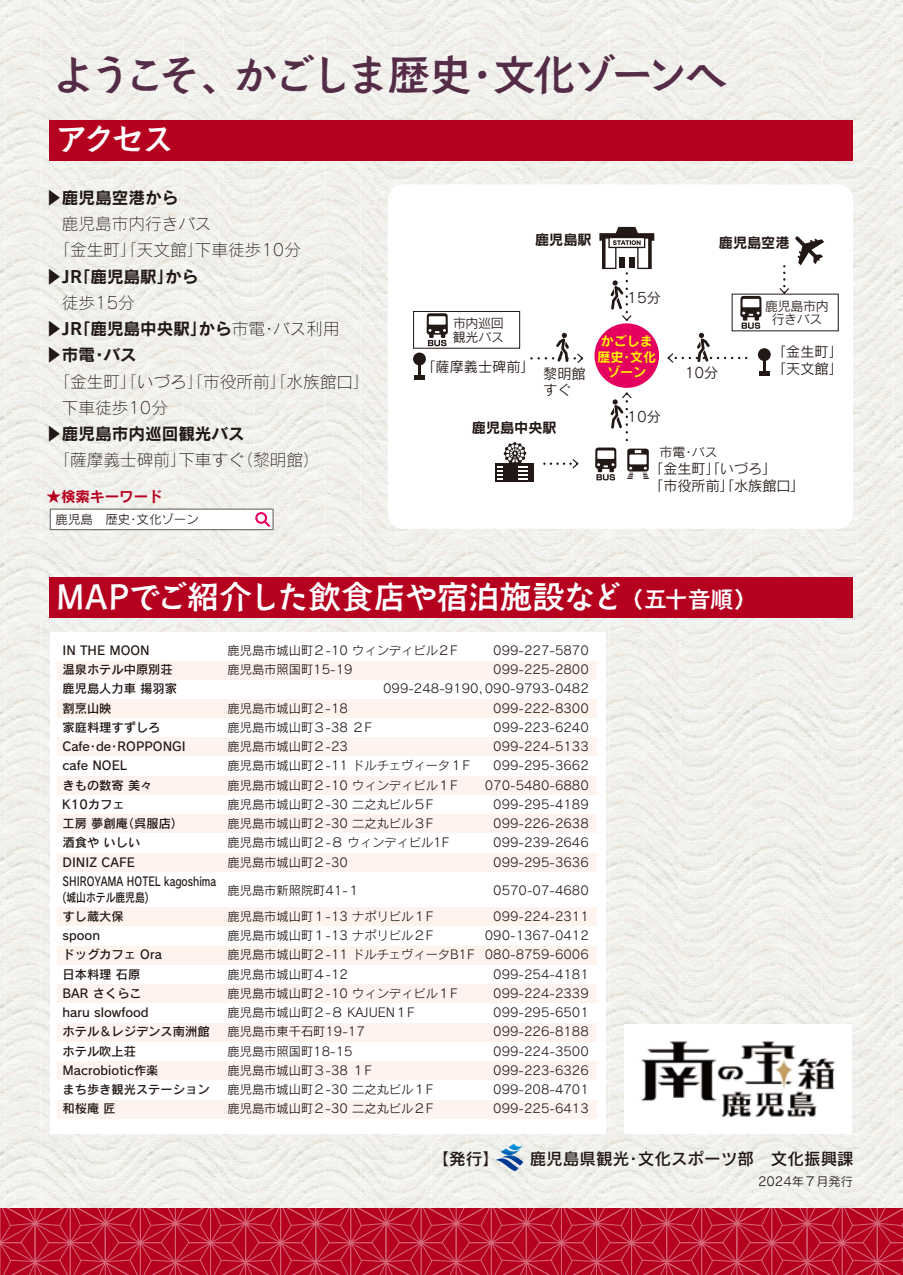
<style>
.page{position:relative;width:903px;height:1275px;background:#fff}
.page>*{position:absolute;margin:0;border:0;box-sizing:border-box;transform-origin:0 0}
.t1{font:42.35px "Aralet Std DB";letter-spacing:-.105em;color:#552c48}
.t2{font:31.85px "Aralet Std DB";letter-spacing:-.01em;color:#fff}
.t3{font:16.62px/26.2px "Rodin Pro L";color:#221815}
.t4{font:16.62px/26.2px "Rodin Pro B";color:#221815}
.t5{font:16.62px "Rodin Pro DB";color:#221815}
.t6{font:14.53px "Rodin Pro B";color:#b6001f}
.t7{font:14.17px/16.6px "Rodin Pro M";color:#221815}
.t8{font:14.17px "Rodin Pro B";color:#221815}
.t9{font:13.12px/15.4px "Rodin Pro B";color:#fff100;text-align:center}
.t10{font:12.95px "Rodin Pro M";letter-spacing:-.02em;color:#221815}
.t11{font:12.42px "Rodin Pro M";color:#221815}
.t12{font:12.25px/19.2px "Rodin Pro M";color:#221815}
.t13{font:12.25px/19.2px "Rodin Pro DB";color:#221815}
.t14{font:12.25px/19.2px "Rodin Pro DB";color:#221815;scale:.8 1}
.s1{font-family:"Rodin Pro L"}
.s2{font-size:22.75px}
</style>
<div class="page">
<svg style="left:0;top:1207px;width:903px;height:68px;fill:#b6001f"></svg>
<div style="left:0;top:0;width:903px;height:1207px;background:#f0f1ec"></div>
<div style="left:50px;top:632px;width:555px;height:501px;background:#fff"></div>
<div style="left:58px;top:661px;width:539px;height:19px;background:#fef3ed"></div>
<div style="left:58px;top:699px;width:539px;height:19px;background:#fef3ed"></div>
<div style="left:58px;top:737px;width:539px;height:19px;background:#fef3ed"></div>
<div style="left:58px;top:776px;width:539px;height:19px;background:#fef3ed"></div>
<div style="left:58px;top:815px;width:539px;height:18px;background:#fef3ed"></div>
<div style="left:58px;top:853px;width:539px;height:19px;background:#fef3ed"></div>
<div style="left:58px;top:907px;width:539px;height:19px;background:#fef3ed"></div>
<div style="left:58px;top:946px;width:539px;height:19px;background:#fef3ed"></div>
<div style="left:58px;top:984px;width:539px;height:19px;background:#fef3ed"></div>
<div style="left:58px;top:1023px;width:539px;height:19px;background:#fef3ed"></div>
<div style="left:58px;top:1061px;width:539px;height:19px;background:#fef3ed"></div>
<div style="left:58px;top:1100px;width:539px;height:19px;background:#fef3ed"></div>
<img style="left:624px;top:1024px;width:227px;height:110px">
<div style="left:388px;top:184px;width:465px;height:345px;background:#fff;border-radius:16px"></div>
<svg style="left:50px;top:509px;width:224px;height:21px"></svg>
<div style="left:594px;top:323px;width:65px;height:65px;background:#e50060;border-radius:50%"></div>
<svg style="left:795px;top:236px;width:29px;height:29px"></svg>
<svg style="left:779px;top:273px;width:10px;height:21px"></svg>
<div style="left:413px;top:353px;width:13px;height:12px;background:#221815;border-radius:50%"></div>
<hr style="left:418px;top:364px;width:3px;height:14px;background:#221815">
<div style="left:414px;top:375px;width:11px;height:5px;background:#221815"></div>
<div style="left:758px;top:348px;width:13px;height:13px;background:#221815;border-radius:50%"></div>
<div style="left:759px;top:371px;width:10px;height:5px;background:#221815"></div>
<svg style="left:740px;top:296px;width:21px;height:21px"></svg>
<div style="left:742px;top:299px;width:17px;height:8px;background:#fff"></div>
<svg style="left:667px;top:312px;width:98px;height:59px"></svg>
<div style="left:595px;top:448px;width:21px;height:21px;background:#221815;border-radius:3px"></div>
<div style="left:597px;top:450px;width:17px;height:9px;background:#fff"></div>
<svg style="left:596px;top:463px;width:19px;height:17px"></svg>
<div style="left:413px;top:311px;width:107px;height:37px;border:1px solid #221815"></div>
<div style="left:427px;top:313px;width:21px;height:22px;background:#221815;border-radius:3px"></div>
<div style="left:429px;top:316px;width:17px;height:9px;background:#fff"></div>
<svg style="left:428px;top:329px;width:18px;height:17px"></svg>
<svg style="left:627px;top:449px;width:22px;height:22px"></svg>
<div style="left:629px;top:455px;width:18px;height:9px;background:#fff"></div>
<svg style="left:635px;top:450px;width:6px;height:3px"></svg>
<svg style="left:627px;top:467px;width:6px;height:12px"></svg>
<svg style="left:643px;top:467px;width:6px;height:12px"></svg>
<svg style="left:610px;top:392px;width:21px;height:49px"></svg>
<svg style="left:610px;top:280px;width:21px;height:41px"></svg>
<svg style="left:551px;top:459px;width:27px;height:9px"></svg>
<div style="left:495px;top:464px;width:39px;height:18px;background:#221815"></div>
<svg style="left:497px;top:442px;width:31px;height:38px"></svg>
<svg style="left:599px;top:227px;width:55px;height:47px"></svg>
<div style="left:629px;top:257px;width:5px;height:11px;background:#221815"></div>
<div style="left:619px;top:257px;width:5px;height:11px;background:#221815"></div>
<svg style="left:538px;top:333px;width:45px;height:30px"></svg>
<div style="left:50px;top:120px;width:803px;height:40px;background:#b6001f"></div>
<div style="left:50px;top:578px;width:803px;height:40px;background:#b6001f"></div>
<svg style="left:496px;top:1144px;width:27px;height:27px"></svg>
<h1 class="t1" style="left:52px;top:46px;width:676px">ようこそ、かごしま歴史・文化ゾーンへ</h1>
<h2 class="t2" style="left:56px;top:117px;width:120px">アクセス</h2>
<h3 class="t4" style="left:45px;top:184px;width:134px">▶鹿児島空港から</h3>
<h3 class="t3" style="left:45px;top:210px;width:257px">　鹿児島市内行きバス<br>　｢金生町｣｢天文館｣下車徒歩10分</h3>
<h3 class="t4" style="left:45px;top:263px;width:155px">▶JR｢鹿児島駅｣から</h3>
<h3 class="t3" style="left:45px;top:289px;width:91px">　徒歩15分</h3>
<h3 class="t4" style="left:45px;top:315px;width:296px">▶JR｢鹿児島中央駅｣から<span class="s1">市電･バス利用</span>▶市電・バス</h3>
<h3 class="t3" style="left:45px;top:368px;width:317px">　｢金生町｣｢いづろ｣｢市役所前｣｢水族館口｣　下車徒歩10分</h3>
<h3 class="t4" style="left:45px;top:420px;width:201px">▶鹿児島市内巡回観光バス</h3>
<h3 class="t3" style="left:45px;top:447px;width:276px">　｢薩摩義士碑前｣下車すぐ（黎明館）</h3>
<p class="t6" style="left:47px;top:487px;width:118px">★検索キーワード</p>
<p class="t11" style="left:56px;top:511px;width:145px">鹿児島　歴史・文化ゾーン</p>
<p class="t8" style="left:535px;top:230px;width:58px">鹿児島駅</p>
<p class="t8" style="left:719px;top:233px;width:72px">鹿児島空港</p>
<p class="t7" style="left:627px;top:288px;width:35px">15分</p>
<p class="t10" style="left:765px;top:298px;width:65px">鹿児島市内</p>
<p class="t10" style="left:453px;top:315px;width:52px">市内巡回</p>
<p class="t10" style="left:772px;top:311px;width:52px">行きバス</p>
<p class="t10" style="left:453px;top:328px;width:53px">観光バス</p>
<p class="t7" style="left:429px;top:358px;width:100px">｢薩摩義士碑前｣</p>
<p class="t9" style="left:597px;top:333px;width:60px">かごしま歴史・文化ゾーン</p>
<p class="t7" style="left:779px;top:343px;width:58px">｢金生町｣</p>
<p class="t7" style="left:543px;top:365px;width:44px">黎明館</p>
<p class="t7" style="left:685px;top:364px;width:35px">10分</p>
<p class="t7" style="left:779px;top:360px;width:58px">｢天文館｣</p>
<p class="t7" style="left:543px;top:381px;width:30px">すぐ</p>
<p class="t7" style="left:627px;top:407px;width:35px">10分</p>
<p class="t8" style="left:472px;top:418px;width:86px">鹿児島中央駅</p>
<p class="t10" style="left:659px;top:444px;width:60px">市電・バス</p>
<p class="t7" style="left:656px;top:460px;width:143px">｢金生町｣｢いづろ｣<br>｢市役所前｣｢水族館口｣</p>
<h2 class="t2" style="left:56px;top:575px;width:702px">MAPでご紹介した飲食店や宿泊施設など<span class="s2">（五十音順）</span></h2>
<p class="t13" style="left:63px;top:640px;width:155px">IN THE MOON<br>温泉ホテル中原別荘<br>鹿児島人力車 揚羽家<br>割烹山映<br>家庭料理すずしろ<br>Cafe・de・ROPPONGI<br>cafe NOEL<br>きもの数寄 美々<br>K10カフェ<br>工房 夢創庵（呉服店）<br>酒食や いしい<br>DINIZ CAFE<br>SHIROYAMA HOTEL kagoshima</p>
<p class="t14" style="left:63px;top:887px;width:185px">(城山ホテル鹿児島)<br>すし蔵大保<br>spoon<br>ドッグカフェ Ora<br>日本料理 石原<br>BAR さくらこ<br>haru slowfood<br>ホテル＆レジデンス南洲館ホテル吹上荘<br>Macrobiotic作楽<br>まち歩き観光ステーション和桜庵 匠</p>
<p class="t12" style="left:227px;top:640px;width:232px">鹿児島市城山町２-10 ウィンディビル２F鹿児島市照国町15-19</p>
<p class="t12" style="left:227px;top:698px;width:244px">鹿児島市城山町２-18<br>鹿児島市城山町３-38 ２F<br>鹿児島市城山町２-23<br>鹿児島市城山町２-11 ドルチェヴィータ１F鹿児島市城山町２-10 ウィンディビル１F鹿児島市城山町２-30 二之丸ビル５F<br>鹿児島市城山町２-30 二之丸ビル３F<br>鹿児島市城山町２-８ ウィンディビル1F<br>鹿児島市城山町２-30</p>
<p class="t12" style="left:227px;top:876px;width:207px;line-height:26.2px">鹿児島市新照院町41-１<br>鹿児島市城山町１-13 ナポリビル１F</p>
<p class="t12" style="left:227px;top:925px;width:249px">鹿児島市城山町１-13 ナポリビル２F<br>鹿児島市城山町２-11 ドルチェヴィータB1F鹿児島市城山町４-12<br>鹿児島市城山町２-10 ウィンディビル１F<br>鹿児島市城山町２-８ KAJUEN１F<br>鹿児島市東千石町19-17<br>鹿児島市照国町18-15<br>鹿児島市城山町３-38 １F<br>鹿児島市城山町２-30 二之丸ビル１F<br>鹿児島市城山町２-30 二之丸ビル２F</p>
<p class="t12" style="left:383px;top:640px;width:207px;text-align:right">099-227-5870<br>099-225-2800<br>099-248-9190，090-9793-0482<br>099-222-8300<br>099-223-6240<br>099-224-5133<br>099-295-3662<br>070-5480-6880<br>099-295-4189<br>099-226-2638<br>099-239-2646<br>099-295-3636</p>
<p class="t12" style="left:493px;top:876px;width:97px;line-height:26.2px">0570-07-4680<br>099-224-2311</p>
<p class="t12" style="left:485px;top:925px;width:106px;text-align:right">090-1367-0412<br>080-8759-6006<br>099-254-4181<br>099-224-2339<br>099-295-6501<br>099-226-8188<br>099-224-3500<br>099-223-6326<br>099-208-4701<br>099-225-6413</p>
<h3 class="t5" style="left:432px;top:1147px;width:423px">【発行】　　 鹿児島県観光・文化スポーツ部　文化振興課</h3>
<p class="t12" style="left:758px;top:1171px;width:97px">2024年７月発行</p>
</div>
